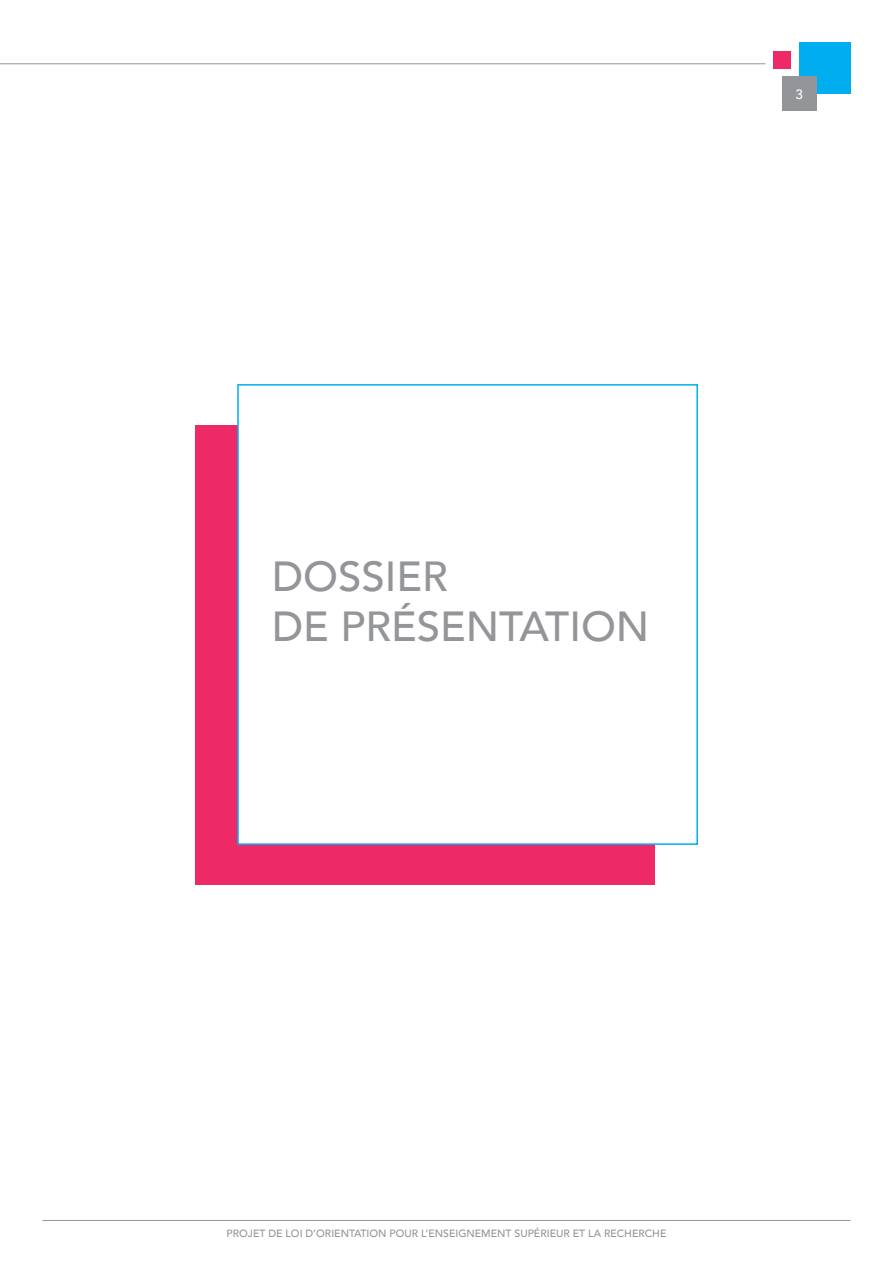
<style>
.page{position:relative;width:893px;height:1263px;background:#fff}
.page>*{position:absolute;margin:0;border:0;box-sizing:border-box;transform-origin:0 0}
.t1{font:500 42px "Avenir";color:#939598}
.t2{font:500 13.5px "Avenir";color:#fff}
.t3{font:500 10.5px "Avenir";color:#939598}
</style>
<div class="page">
<div style="left:799px;top:43px;width:51px;height:51px;background:#00aeef"></div>
<div style="left:782px;top:77px;width:34px;height:34px;background:#939598"></div>
<div style="left:774px;top:51px;width:17px;height:17px;background:#ee2a66"></div>
<hr style="left:0;top:63px;width:765px;height:1px;background:#939598">
<hr style="left:43px;top:1220px;width:807px;height:1px;background:#939598">
<div style="left:196px;top:425px;width:459px;height:459px;background:#ee2a66"></div>
<div style="left:237px;top:384px;width:461px;height:461px;background:#fff;border:2px solid #00aeef"></div>
<p class="t2" style="left:795px;top:82px;width:9px">3</p>
<p class="t1" style="left:272px;top:540px;width:177px">DOSSIER</p>
<p class="t1" style="left:272px;top:590px;width:379px">DE PRÉSENTATION</p>
<p class="t3" style="left:227px;top:1224px;width:441px">PROJET DE LOI D’ORIENTATION POUR L’ENSEIGNEMENT SUPÉRIEUR ET LA RECHERCHE</p>
</div>
